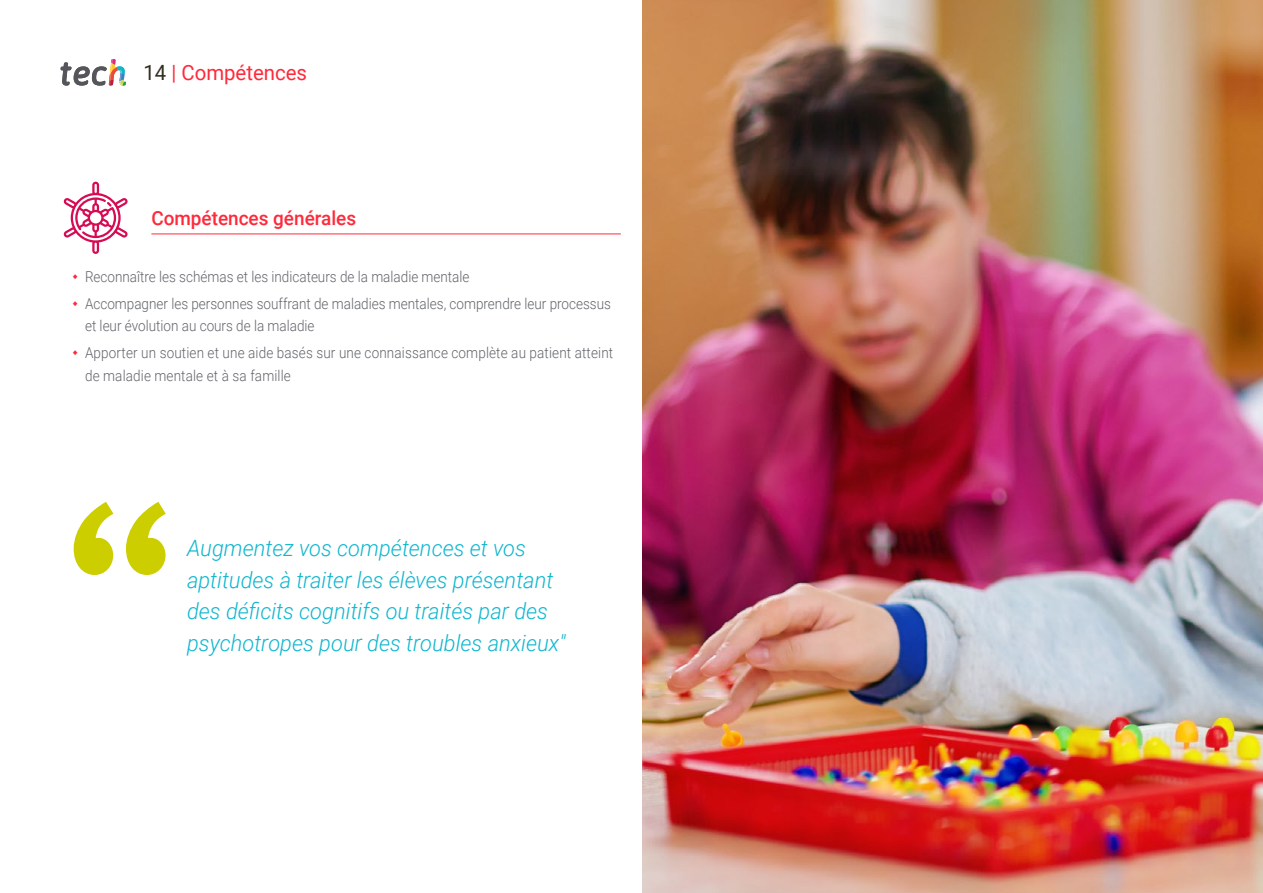
<style>
.page{position:relative;width:1263px;height:893px;background:#fff}
.page>*{position:absolute;margin:0;border:0;box-sizing:border-box;transform-origin:0 0}
.t1{font:italic 300 22.5px/31.5px "Roboto";color:#0fb6cf}
.t2{font:21px "Roboto";color:#ff293a}
.t3{font:500 19.5px "Roboto";color:#ff293a}
.t4{font:300 15px/26.7px "Roboto";color:#61646a;scale:.9 1}
.s1{color:#312e20}
</style>
<div class="page">
<img style="left:642px;top:0;width:621px;height:893px">
<hr style="left:151px;top:234px;width:470px;height:1px;background:#ff293a">
<svg style="left:63px;top:182px;width:65px;height:72px"></svg>
<svg style="left:74px;top:502px;width:92px;height:73px"></svg>
<svg style="left:61px;top:59px;width:65px;height:27px"></svg>
<h2 class="t2" style="left:144px;top:57px;width:165px"><span class="s1">14</span> | Compétences</h2>
<h3 class="t3" style="left:151px;top:205px;width:206px">Compétences générales</h3>
<p class="t4" style="left:85px;top:263px;width:586px">Reconnaître les schémas et les indicateurs de la maladie mentale<br>Accompagner les personnes souffrant de maladies mentales, comprendre leur processus</p>
<p class="t4" style="left:85px;top:312px;width:588px">et leur évolution au cours de la maladie<br>Apporter un soutien et une aide basés sur une connaissance complète au patient atteint</p>
<p class="t4" style="left:85px;top:361px;width:230px">de maladie mentale et à sa famille</p>
<h1 class="t1" style="left:187px;top:532px;width:380px">Augmentez vos compétences et vos aptitudes à traiter les élèves présentant des déficits cognitifs ou traités par des psychotropes pour des troubles anxieux"</h1>
</div>
